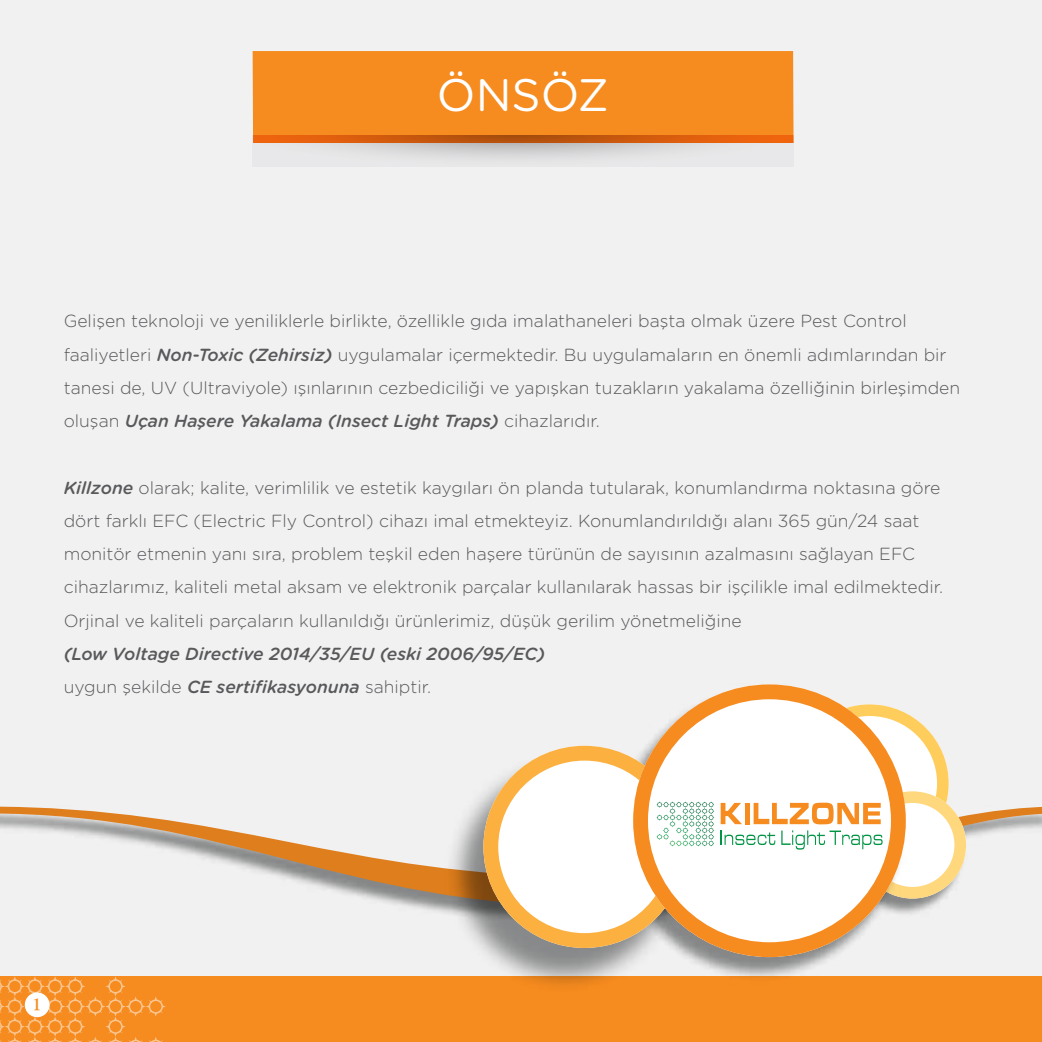
<style>
.page{position:relative;width:1042px;height:1042px;background:#f1f1f2}
.page>*{position:absolute;margin:0;border:0;box-sizing:border-box;transform-origin:0 0}
.t1{font:45.5px "Gotham Rounded";color:#fff}
.t2{font:300 17.5px/33.2px "Gotham Rounded";color:#58595b}
.t3{font:italic 500 17.5px/33.2px "Gotham Rounded";color:#58595b}
.t4{font:17.5px "Goudy Turk";color:#f68b1f}
.s1{font-weight:500;font-style:italic}
.s2{font-weight:300;font-style:normal}
</style>
<div class="page">
<div style="left:253px;top:51px;width:540px;height:92px;background:#f68b1f"></div>
<svg style="left:253px;top:136px;width:540px;height:29px"></svg>
<div style="left:0;top:976px;width:1042px;height:66px;background:#f68b1f"></div>
<svg style="left:0;top:806px;width:1042px;height:100px"></svg>
<img style="left:909px;top:806px;width:60px;height:108px">
<img style="left:437px;top:745px;width:255px;height:240px">
<svg style="left:633px;top:684px;width:273px;height:273px"></svg>
<svg style="left:0;top:976px;width:166px;height:66px"></svg>
<div style="left:25px;top:992px;width:25px;height:25px;background:#fff;border-radius:50%"></div>
<svg style="left:483px;top:746px;width:231px;height:202px"></svg>
<svg style="left:720px;top:704px;width:246px;height:194px"></svg>
<h1 class="t1" style="left:437px;top:63px;width:174px">ÖNSÖZ</h1>
<p class="t2" style="left:64px;top:304px;width:898px">Gelişen teknoloji ve yeniliklerle birlikte, özellikle gıda imalathaneleri başta olmak üzere Pest Control faaliyetleri <span class="s1">Non-Toxic (Zehirsiz)</span> uygulamalar içermektedir. Bu uygulamaların en önemli adımlarından bir tanesi de, UV (Ultraviyole) ışınlarının cezbediciliği ve yapışkan tuzakların yakalama özelliğinin birleşimden oluşan <span class="s1">Uçan Haşere Yakalama (Insect Light Traps)</span> cihazlarıdır.</p>
<p class="t2" style="left:64px;top:470px;width:881px"><span class="s1">Killzone</span> olarak; kalite, verimlilik ve estetik kaygıları ön planda tutularak, konumlandırma noktasına göre dört farklı EFC (Electric Fly Control) cihazı imal etmekteyiz. Konumlandırıldığı alanı 365 gün/24 saat monitör etmenin yanı sıra, problem teşkil eden haşere türünün de sayısının azalmasını sağlayan EFC cihazlarımız, kaliteli metal aksam ve elektronik parçalar kullanılarak hassas bir işçilikle imal edilmektedir.<br>Orjinal ve kaliteli parçaların kullanıldığı ürünlerimiz, düşük gerilim yönetmeliğine</p>
<p class="t3" style="left:64px;top:636px;width:483px">(Low Voltage Directive 2014/35/EU (eski 2006/95/EC) <span class="s2">uygun şekilde</span> CE sertifikasyonuna <span class="s2">sahiptir.</span></p>
<p class="t4" style="left:32px;top:993px;width:11px">1</p>
</div>
